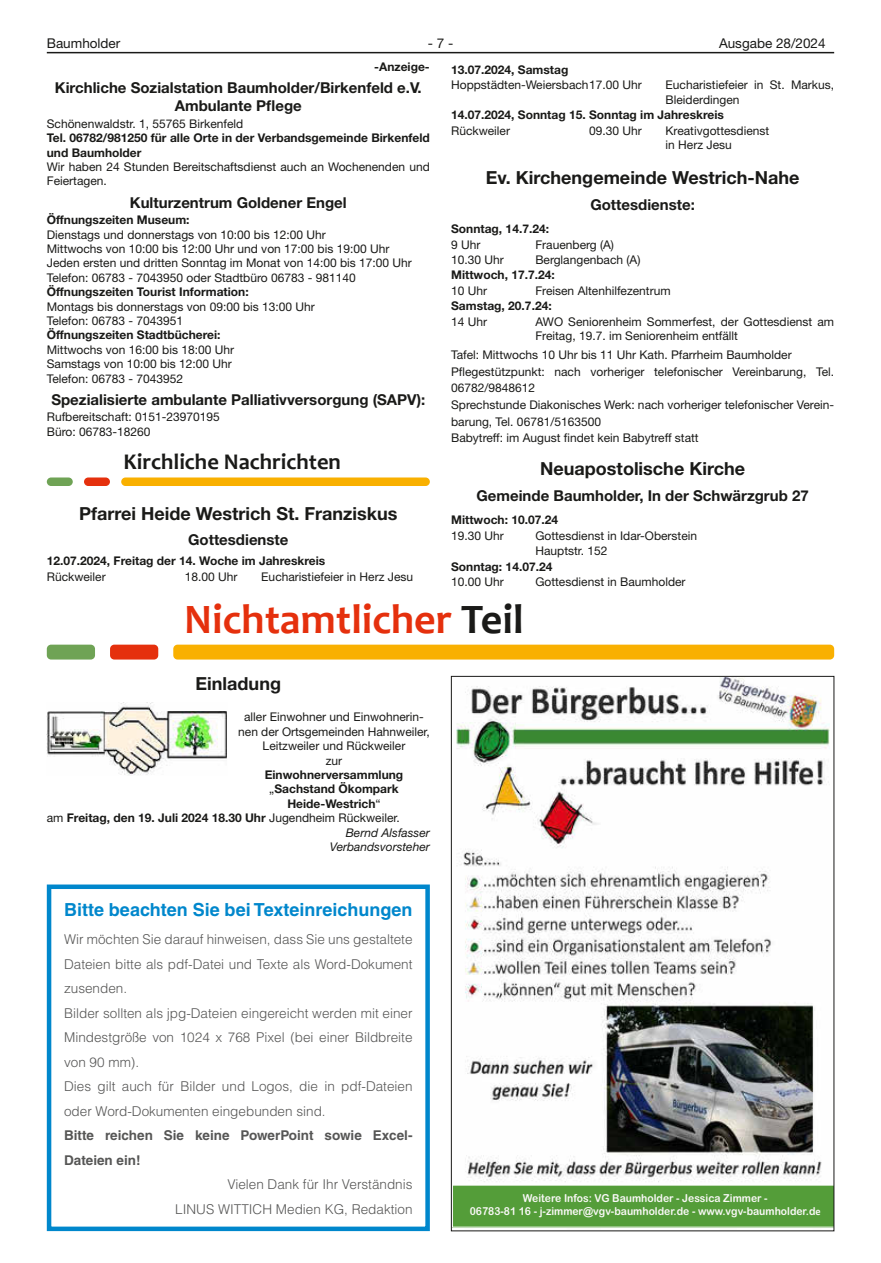
<style>
.page{position:relative;width:881px;height:1263px;background:#fff}
.page>*{position:absolute;margin:0;border:0;box-sizing:border-box;transform-origin:0 0}
.t1{font:700 42.15px "Candara";color:#e5300d}
.t2{font:700 22.5px "Candara";color:#1a1a18}
.t3{font:700 18px "Helvetica Neue LT";color:#1a1a18}
.t4{font:700 18px "Helvetica";color:#0087cc}
.t5{font:700 15px/18px "Helvetica Neue LT";color:#1a1a18;text-align:center}
.t6{font:300 13.5px/24.5px "Helvetica";color:#565655}
.t7{font:700 13.5px/24.5px "Helvetica";color:#565655}
.t8{font:13.5px "Helvetica Neue LT";color:#1a1a18}
.t9{font:12px/14.4px "Helvetica Neue LT";color:#1a1a18}
.t10{font:700 12px/14.4px "Helvetica Neue LT";color:#1a1a18}
.t11{font:italic 12px "Helvetica Neue LT";color:#1a1a18}
.t12{font:10.95px/12.8px "Cctxbv Arial Rounded MT Bold";color:#f9f8f6;text-align:center;scale:.94 1}
.s1{color:#1a1a18}
.s2{font-weight:400}
.s3{font-family:"Ygyfks Calibri";font-weight:700}
</style>
<div class="page">
<hr style="left:47px;top:52px;width:786px;height:1px;background:#1a1a18">
<div style="left:84px;top:477px;width:26px;height:9px;background:#e5300d;border-radius:4px"></div>
<div style="left:121px;top:477px;width:308px;height:9px;background:#f9b000;border-radius:4px"></div>
<div style="left:47px;top:477px;width:26px;height:9px;background:#6fa355;border-radius:4px"></div>
<div style="left:173px;top:645px;width:660px;height:14px;background:#f9b000;border-radius:4px"></div>
<div style="left:110px;top:645px;width:48px;height:14px;background:#e5300d;border-radius:4px"></div>
<div style="left:47px;top:645px;width:48px;height:14px;background:#6fa355;border-radius:4px"></div>
<img style="left:47px;top:703px;width:180px;height:72px">
<img style="left:453px;top:678px;width:378px;height:550px">
<div style="left:453px;top:1185px;width:378px;height:42px;background:#549d39"></div>
<div style="left:47px;top:884px;width:382px;height:347px;border:4px solid #0087cc"></div>
<p class="t8" style="left:47px;top:35px;width:75px">Baumholder</p>
<p class="t8" style="left:427px;top:35px;width:27px">- 7 -</p>
<p class="t8" style="left:718px;top:35px;width:108px">Ausgabe 28/2024</p>
<p class="t10" style="left:374px;top:59px;width:57px">-Anzeige-</p>
<p class="t5" style="left:55px;top:79px;width:368px">Kirchliche Sozialstation Baumholder/Birkenfeld e.V.<br>Ambulante Pflege</p>
<p class="t9" style="left:47px;top:116px;width:198px">Schönenwaldstr. 1, 55765 Birkenfeld</p>
<p class="t10" style="left:47px;top:130px;width:384px">Tel. 06782/981250 für alle Orte in der Verbandsgemeinde Birkenfeld und Baumholder</p>
<p class="t9" style="left:47px;top:159px;width:384px">Wir haben 24 Stunden Bereitschaftsdienst auch an Wochenenden und<br>Feiertagen.</p>
<p class="t5" style="left:130px;top:193px;width:218px">Kulturzentrum Goldener Engel</p>
<p class="t10" style="left:47px;top:212px;width:144px">Öffnungszeiten Museum:</p>
<p class="t9" style="left:47px;top:227px;width:366px">Dienstags und donnerstags von 10:00 bis 12:00 Uhr<br>Mittwochs von 10:00 bis 12:00 Uhr und von 17:00 bis 19:00 Uhr Jeden ersten und dritten Sonntag im Monat von 14:00 bis 17:00 Uhr Telefon: 06783 - 7043950 oder Stadtbüro 06783 - 981140</p>
<p class="t10" style="left:47px;top:284px;width:203px">Öffnungszeiten Tourist Information:</p>
<p class="t9" style="left:47px;top:299px;width:269px">Montags bis donnerstags von 09:00 bis 13:00 Uhr<br>Telefon: 06783 - 7043951</p>
<p class="t10" style="left:47px;top:328px;width:175px">Öffnungszeiten Stadtbücherei:</p>
<p class="t9" style="left:47px;top:342px;width:189px">Mittwochs von 16:00 bis 18:00 Uhr<br>Samstags von 10:00 bis 12:00 Uhr<br>Telefon: 06783 - 7043952</p>
<p class="t5" style="left:51px;top:390px;width:375px">Spezialisierte ambulante Palliativversorgung (SAPV):</p>
<p class="t9" style="left:47px;top:410px;width:174px">Rufbereitschaft: 0151-23970195<br>Büro: 06783-18260</p>
<h2 class="t2" style="left:123px;top:448px;width:219px">Kirchliche Nachrichten</h2>
<h3 class="t3" style="left:79px;top:503px;width:319px">Pfarrei Heide Westrich St. Franziskus</h3>
<p class="t5" style="left:188px;top:530px;width:102px">Gottesdienste</p>
<p class="t10" style="left:47px;top:553px;width:280px">12.07.2024, Freitag der 14. Woche im Jahreskreis</p>
<p class="t9" style="left:47px;top:569px;width:60px">Rückweiler</p>
<p class="t9" style="left:185px;top:569px;width:54px">18.00 Uhr</p>
<p class="t9" style="left:261px;top:569px;width:153px">Eucharistiefeier in Herz Jesu</p>
<p class="t10" style="left:451px;top:62px;width:119px">13.07.2024, Samstag</p>
<p class="t9" style="left:451px;top:78px;width:192px">Hoppstädten-Weiersbach17.00 Uhr</p>
<p class="t9" style="left:665px;top:78px;width:170px">Eucharistiefeier in St. Markus,<br>Bleiderdingen</p>
<p class="t10" style="left:451px;top:108px;width:274px">14.07.2024, Sonntag 15. Sonntag im Jahreskreis</p>
<p class="t9" style="left:451px;top:123px;width:60px">Rückweiler</p>
<p class="t9" style="left:588px;top:123px;width:54px">09.30 Uhr</p>
<p class="t9" style="left:665px;top:123px;width:105px">Kreativgottesdienst in Herz Jesu</p>
<h3 class="t3" style="left:485px;top:166px;width:315px">Ev. Kirchengemeinde Westrich-Nahe</h3>
<p class="t5" style="left:590px;top:196px;width:106px">Gottesdienste:</p>
<p class="t10" style="left:451px;top:221px;width:99px">Sonntag, 14.7.24:</p>
<p class="t9" style="left:451px;top:237px;width:31px">9 Uhr</p>
<p class="t9" style="left:535px;top:237px;width:80px">Frauenberg (A)</p>
<p class="t9" style="left:451px;top:252px;width:54px">10.30 Uhr</p>
<p class="t9" style="left:535px;top:252px;width:106px">Berglangenbach (A)</p>
<p class="t10" style="left:451px;top:268px;width:105px">Mittwoch, 17.7.24:</p>
<p class="t9" style="left:451px;top:283px;width:38px">10 Uhr</p>
<p class="t9" style="left:535px;top:283px;width:137px">Freisen Altenhilfezentrum</p>
<p class="t10" style="left:451px;top:298px;width:102px">Samstag, 20.7.24:</p>
<p class="t9" style="left:451px;top:314px;width:38px">14 Uhr</p>
<p class="t9" style="left:535px;top:314px;width:300px">AWO Seniorenheim Sommerfest, der Gottesdienst am<br>Freitag, 19.7. im Seniorenheim entfällt</p>
<p class="t9" style="left:451px;top:346px;width:384px;line-height:16.6px">Tafel: Mittwochs 10 Uhr bis 11 Uhr Kath. Pfarrheim Baumholder Pflegestützpunkt: nach vorheriger telefonischer Vereinbarung, Tel.<br>06782/9848612<br>Sprechstunde Diakonisches Werk: nach vorheriger telefonischer Verein&shy;barung, Tel. 06781/5163500<br>Babytreff: im August findet kein Babytreff statt</p>
<h3 class="t3" style="left:540px;top:457px;width:206px">Neuapostolische Kirche</h3>
<p class="t5" style="left:476px;top:487px;width:333px">Gemeinde Baumholder, In der Schwärzgrub 27</p>
<p class="t10" style="left:451px;top:512px;width:108px">Mittwoch: 10.07.24</p>
<p class="t9" style="left:451px;top:528px;width:54px">19.30 Uhr</p>
<p class="t9" style="left:535px;top:527px;width:163px;line-height:15.5px">Gottesdienst in Idar-Oberstein<br>Hauptstr. 152</p>
<p class="t10" style="left:451px;top:559px;width:103px">Sonntag: 14.07.24</p>
<p class="t9" style="left:451px;top:574px;width:54px">10.00 Uhr</p>
<p class="t9" style="left:535px;top:574px;width:152px">Gottesdienst in Baumholder</p>
<h1 class="t1" style="left:184px;top:593px;width:341px">Nichtamtlicher <span class="s1">Teil</span></h1>
<h3 class="t3" style="left:195px;top:673px;width:87px">Einladung</h3>
<p class="t9" style="left:238px;top:710px;width:193px;text-align:center">aller Einwohner und Einwohnerin&shy;nen der Ortsgemeinden Hahnweiler,<br>Leitzweiler und Rückweiler<br>zur</p>
<p class="t10" style="left:265px;top:767px;width:140px">Einwohnerversammlung</p>
<p class="t10" style="left:269px;top:781px;width:131px"><span class="s2">„</span>Sachstand Ökompark</p>
<p class="t10" style="left:287px;top:796px;width:95px">Heide-Westrich<span class="s2">“</span></p>
<p class="t10" style="left:47px;top:810px;width:354px"><span class="s2">am</span> Freitag, den 19. Juli 2024 18.30 Uhr <span class="s2">Jugendheim Rückweiler.</span></p>
<p class="t11" style="left:345px;top:825px;width:86px">Bernd Alsfasser</p>
<p class="t11" style="left:329px;top:839px;width:101px">Verbandsvorsteher</p>
<h3 class="t4" style="left:64px;top:898px;width:350px">Bitte beachten Sie bei Texteinreichungen</h3>
<p class="t6" style="left:64px;top:927px;width:350px">Wir möchten Sie darauf hinweisen, dass Sie uns gestaltete Dateien bitte als pdf-Datei und Texte als Word-Dokument zusenden.<br>Bilder sollten als jpg-Dateien eingereicht werden mit einer Mindestgröße von 1024 x 768 Pixel (bei einer Bildbreite von 90 mm).<br>Dies gilt auch für Bilder und Logos, die in pdf-Dateien oder Word-Dokumenten eingebunden sind.</p>
<p class="t7" style="left:64px;top:1123px;width:350px">Bitte reichen Sie keine PowerPoint sowie Excel-<br>Dateien ein!</p>
<p class="t6" style="left:175px;top:1172px;width:239px;text-align:right">Vielen Dank für Ihr Verständnis<br>LINUS WITTICH Medien KG, Redaktion</p>
<p class="t12" style="left:469px;top:1192px;width:375px">Weitere Infos: VG Baumholder - Jessica Zimmer -<br>06783-81 16 - j-zimmer@vgv-baumholder.de - www.vgv-baumholder.d<span class="s3">e</span></p>
</div>
